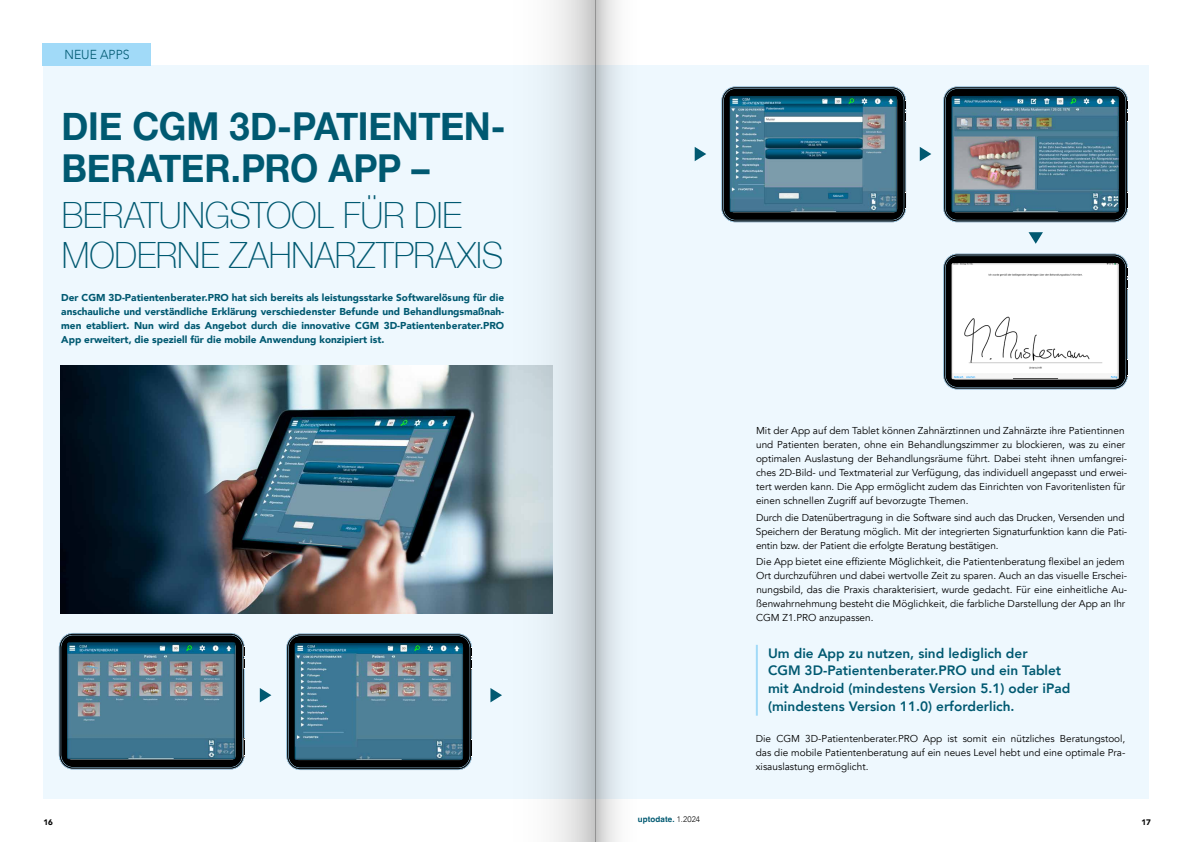
<style>
.page{position:relative;width:1191px;height:842px;background:#fff}
.page>*{position:absolute;margin:0;border:0;box-sizing:border-box;transform-origin:0 0}
.t1{font:700 38.5px/42.3px "Helvetica Neue";letter-spacing:-.005em;color:#005971;scale:.94 1}
.t2{font:100 36.2px/39.8px "Helvetica Neue";letter-spacing:-.005em;color:#005971;scale:.95 1}
.t3{font:800 13.6px/17.8px "Avenir";color:#005971}
.t4{font:300 13px "Avenir";color:#005971;scale:.94 1}
.t5{font:10px/14px "Avenir";color:#000}
.t6{font:900 10px/14px "Avenir";color:#005971;text-align:justify}
.t7{font:700 8px "Helvetica";letter-spacing:.015em;color:#005971}
.t8{font:900 8px "Avenir";color:#000}
.s1{font-family:"Avenir";font-weight:300;color:#000}
</style>
<div class="page">
<div style="left:43px;top:65px;width:1105px;height:734px;background:#eef8fe"></div>
<div style="left:43px;top:43px;width:108px;height:22px;background:#a1daf8"></div>
<hr style="left:756px;top:645px;width:2px;height:71px;background:#a1daf8">
<img style="left:60px;top:365px;width:388px;height:248px">
<div style="left:61px;top:635px;width:182px;height:132px;background:#000;border-radius:13px"></div>
<div style="left:60px;top:634px;width:183px;height:134px;border:1px solid #000;border-radius:13px"></div>
<svg style="left:244px;top:739px;width:1px;height:18px"></svg>
<svg style="left:244px;top:647px;width:1px;height:22px"></svg>
<div style="left:67px;top:641px;width:170px;height:120px;background:#000;opacity:.75"></div>
<div style="left:723px;top:88px;width:181px;height:132px;background:#000;border-radius:13px"></div>
<div style="left:722px;top:88px;width:183px;height:133px;border:1px solid #000;border-radius:13px"></div>
<svg style="left:905px;top:192px;width:1px;height:18px"></svg>
<svg style="left:905px;top:100px;width:1px;height:23px"></svg>
<div style="left:729px;top:96px;width:170px;height:118px;background:#000;opacity:.75"></div>
<div style="left:945px;top:88px;width:181px;height:132px;background:#000;border-radius:13px"></div>
<div style="left:944px;top:88px;width:182px;height:133px;border:1px solid #000;border-radius:13px"></div>
<svg style="left:1127px;top:192px;width:1px;height:18px"></svg>
<svg style="left:1127px;top:100px;width:1px;height:23px"></svg>
<div style="left:950px;top:96px;width:170px;height:118px;background:#000;opacity:.75"></div>
<div style="left:945px;top:256px;width:181px;height:132px;background:#000;border-radius:13px"></div>
<div style="left:944px;top:255px;width:182px;height:133px;border:1px solid #000;border-radius:13px"></div>
<svg style="left:1127px;top:359px;width:1px;height:18px"></svg>
<svg style="left:1127px;top:267px;width:1px;height:23px"></svg>
<div style="left:950px;top:263px;width:170px;height:118px;background:#000;opacity:.75"></div>
<div style="left:288px;top:635px;width:182px;height:133px;background:#000;border-radius:13px"></div>
<div style="left:287px;top:635px;width:184px;height:134px;border:1px solid #000;border-radius:13px"></div>
<div style="left:294px;top:642px;width:170px;height:120px;background:#000;opacity:.75"></div>
<svg style="left:260px;top:688px;width:11px;height:14px"></svg>
<svg style="left:694px;top:147px;width:12px;height:14px"></svg>
<svg style="left:919px;top:147px;width:12px;height:14px"></svg>
<svg style="left:1028px;top:232px;width:15px;height:12px"></svg>
<svg style="left:595px;top:0;width:23px;height:842px"></svg>
<svg style="left:448px;top:0;width:147px;height:842px"></svg>
<h3 class="t4" style="left:64px;top:47px;width:71px">NEUE APPS</h3>
<h1 class="t1" style="left:61px;top:106px;width:474px">DIE CGM 3D-PATIENTEN-<br>BERATER.PRO APP –</h1>
<h2 class="t2" style="left:62px;top:194px;width:466px">BERATUNGSTOOL FÜR DIE<br>MODERNE ZAHNARZTPRAXIS</h2>
<p class="t6" style="left:61px;top:290px;width:444px">Der CGM 3D-Patientenberater.PRO hat sich bereits als leistungsstarke Softwarelösung für die anschauliche und verständliche Erklärung verschiedenster Befunde und Behandlungsmaßnah&shy;men etabliert. Nun wird das Angebot durch die innovative CGM 3D-Patientenberater.PRO App erweitert, die speziell für die mobile Anwendung konzipiert ist.</p>
<p class="t8" style="left:43px;top:815px;width:11px">16</p>
<p class="t7" style="left:638px;top:814px;width:64px">uptodate. <span class="s1">1.2024</span></p>
<p class="t5" style="left:756px;top:423px;width:373px">Mit der App auf dem Tablet können Zahnärztinnen und Zahnärzte ihre Patientinnen und Patienten beraten, ohne ein Behandlungszimmer zu blockieren, was zu einer optimalen Auslastung der Behandlungsräume führt. Dabei steht ihnen umfangrei&shy;ches 2D-Bild- und Textmaterial zur Verfügung, das individuell angepasst und erwei&shy;tert werden kann. Die App ermöglicht zudem das Einrichten von Favoritenlisten für einen schnellen Zugriff auf bevorzugte Themen.</p>
<p class="t5" style="left:756px;top:510px;width:373px">Durch die Datenübertragung in die Software sind auch das Drucken, Versenden und<br>Speichern der Beratung möglich. Mit der integrierten Signaturfunktion kann die Pati&shy;entin bzw. der Patient die erfolgte Beratung bestätigen.</p>
<p class="t5" style="left:756px;top:555px;width:373px">Die App bietet eine effiziente Möglichkeit, die Patientenberatung flexibel an jedem Ort durchzuführen und dabei wertvolle Zeit zu sparen. Auch an das visuelle Erschei&shy;nungsbild, das die Praxis charakterisiert, wurde gedacht. Für eine einheitliche Au&shy;ßenwahrnehmung besteht die Möglichkeit, die farbliche Darstellung der App an Ihr CGM Z1.PRO anzupassen.</p>
<h3 class="t3" style="left:768px;top:644px;width:304px">Um die App zu nutzen, sind lediglich der<br>CGM 3D-Patientenberater.PRO und ein Tablet mit Android (mindestens Version 5.1) oder iPad (mindestens Version 11.0) erforderlich.</h3>
<p class="t5" style="left:756px;top:731px;width:371px;text-align:justify">Die CGM 3D-Patientenberater.PRO App ist somit ein nützliches Beratungstool, das die mobile Patientenberatung auf ein neues Level hebt und eine optimale Pra&shy;xisauslastung ermöglicht.</p>
<p class="t8" style="left:1141px;top:815px;width:11px">17</p>
</div>
